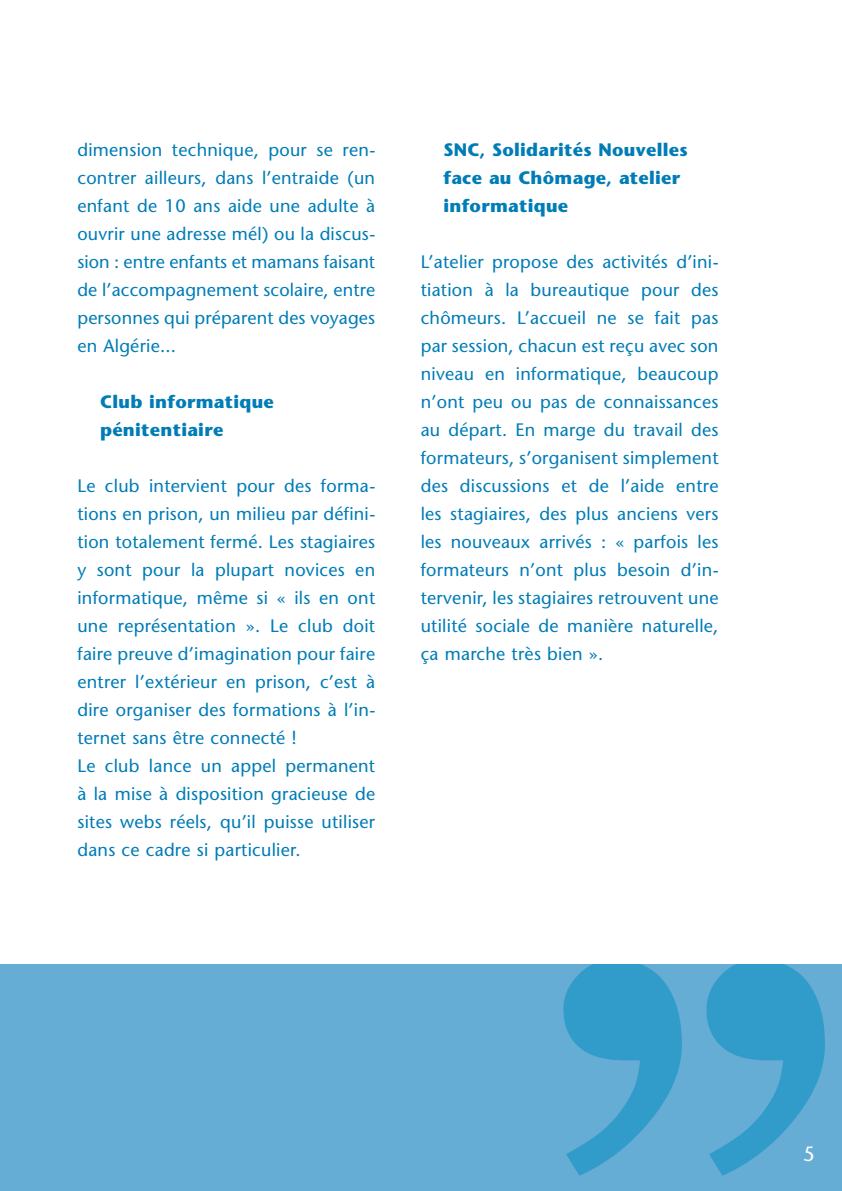
<style>
.page{position:relative;width:842px;height:1191px;background:#fff}
.page>*{position:absolute;margin:0;border:0;box-sizing:border-box;transform-origin:0 0}
.t1{font:20.6px "Stone Sans";color:#fff}
.t2{font:18px/28px "Stone Sans";letter-spacing:.015em;color:#007cb6;text-align:justify}
.t3{font:700 18px/28px "Stone Sans";letter-spacing:.015em;color:#007cb6}
</style>
<div class="page">
<img style="left:0;top:964px;width:842px;height:227px">
<p class="t2" style="left:77px;top:136px;width:299px">dimension technique, pour se ren&shy;contrer ailleurs, dans l’entraide (un enfant de 10 ans aide une adulte à ouvrir une adresse mél) ou la discus&shy;sion : entre enfants et mamans faisant de l’accompagnement scolaire, entre personnes qui préparent des voyages en Algérie...</p>
<p class="t3" style="left:100px;top:387px;width:175px">Club informatique pénitentiaire</p>
<p class="t2" style="left:77px;top:472px;width:299px;text-align:left">Le club intervient pour des forma&shy;tions en prison, un milieu par défini&shy;tion totalement fermé. Les stagiaires y sont pour la plupart novices en informatique, même si « ils en ont une représentation ». Le club doit faire preuve d’imagination pour faire entrer l’extérieur en prison, c’est à dire organiser des formations à l’in&shy;ternet sans être connecté !<br>Le club lance un appel permanent à la mise à disposition gracieuse de sites webs réels, qu’il puisse utiliser dans ce cadre si particulier.</p>
<p class="t3" style="left:443px;top:135px;width:246px">SNC, Solidarités Nouvelles face au Chômage, atelier informatique</p>
<p class="t2" style="left:421px;top:248px;width:299px">L’atelier propose des activités d’ini&shy;tiation à la bureautique pour des chômeurs. L’accueil ne se fait pas par session, chacun est reçu avec son niveau en informatique, beaucoup n’ont peu ou pas de connaissances au départ. En marge du travail des formateurs, s’organisent simplement des discussions et de l’aide entre les stagiaires, des plus anciens vers les nouveaux arrivés : « parfois les formateurs n’ont plus besoin d’in&shy;tervenir, les stagiaires retrouvent une utilité sociale de manière naturelle, ça marche très bien ».</p>
<p class="t1" style="left:804px;top:1141px;width:13px">5</p>
</div>
